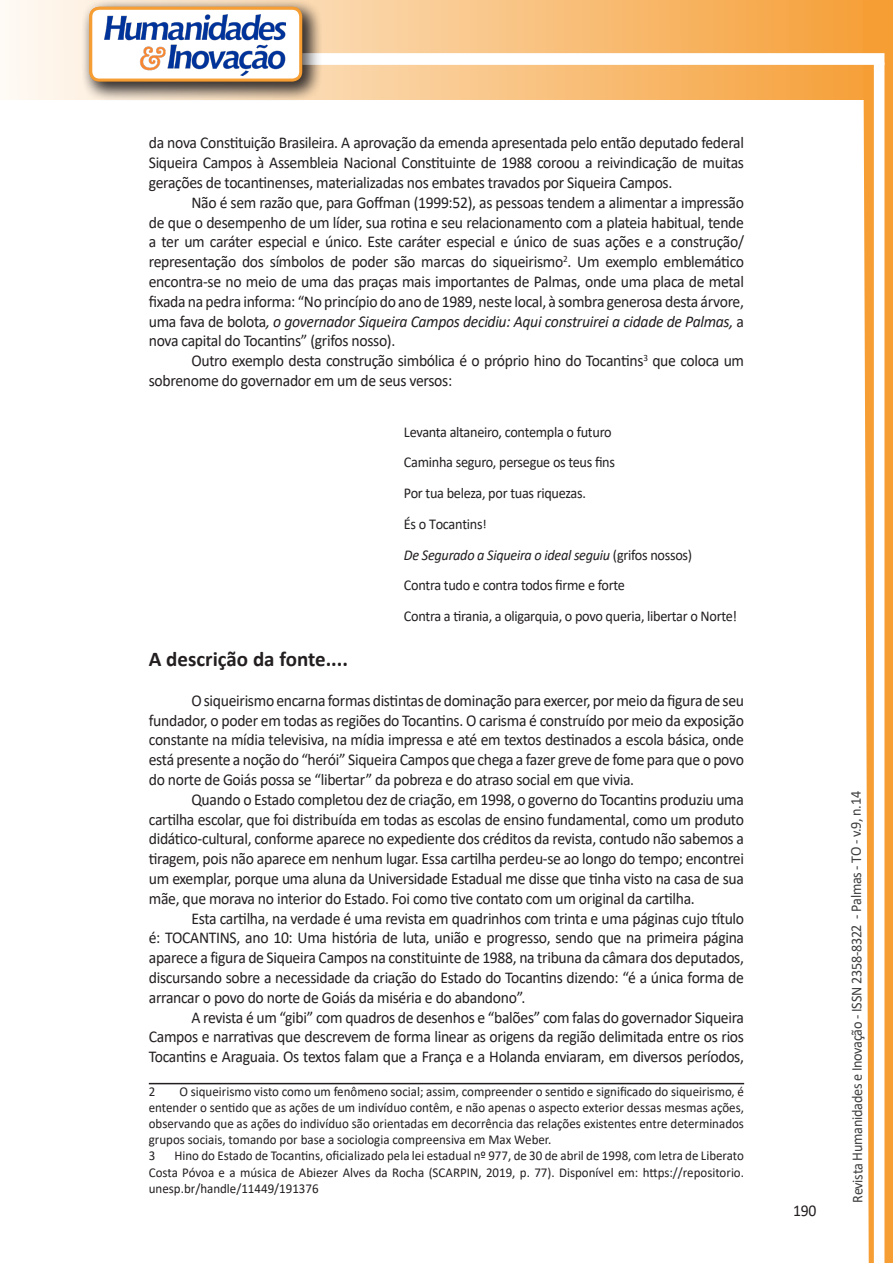
<style>
.page{position:relative;width:893px;height:1263px;background:#fff}
.page>*{position:absolute;margin:0;border:0;box-sizing:border-box;transform-origin:0 0}
.Titulo_2{font:700 21px "Calibri";color:#231f20}
.texto{font:16.5px/19.8px "Calibri";letter-spacing:-.02em;color:#231f20;text-align:justify;scale:.95 1}
.citacao{font:15px "Calibri";letter-spacing:-.02em;color:#231f20;scale:.95 1}
.t1{font:15px "Calibri";letter-spacing:-.025em;color:#3e3e3f;scale:.95 1}
.citacao-2{font:italic 15px "Calibri";letter-spacing:-.02em;color:#231f20;scale:.95 1}
.Rodapé{font:13.5px/16.2px "Calibri";color:#231f20;text-align:justify;scale:.96 1}
.s1{font-style:italic}
.s2{font-style:normal}
</style>
<div class="page">
<svg style="left:5px;top:0;width:858px;height:100px;background:#f9c484"></svg>
<div style="left:302px;top:53px;width:582px;height:12px;background:#fff;border:2px solid #fff"></div>
<svg style="left:863px;top:0;width:30px;height:1263px"></svg>
<div style="left:81px;top:0;width:241px;height:102px;background:#231f20;opacity:.75"></div>
<svg style="left:91px;top:8px;width:210px;height:72px"></svg>
<div style="left:89px;top:7px;width:213px;height:75px;border:3px solid #f69e34;border-radius:9px"></div>
<hr style="left:149px;top:1083px;width:595px;height:1px;background:#231f20">
<p class="texto" style="left:149px;top:133px;width:628px">da nova Constituição Brasileira. A aprovação da emenda apresentada pelo então deputado federal Siqueira Campos à Assembleia Nacional Constituinte de 1988 coroou a reivindicação de muitas gerações de tocantinenses, materializadas nos embates travados por Siqueira Campos.</p>
<p class="texto" style="left:149px;top:192px;width:628px;text-indent:43px">Não é sem razão que, para Goffman (1999:52), as pessoas tendem a alimentar a impressão de que o desempenho de um líder, sua rotina e seu relacionamento com a plateia habitual, tende a ter um caráter especial e único. Este caráter especial e único de suas ações e a construção/ representação dos símbolos de poder são marcas do siqueirismo<sup>2</sup>. Um exemplo emblemático encontra-se no meio de uma das praças mais importantes de Palmas, onde uma placa de metal fixada na pedra informa: “No princípio do ano de 1989, neste local, à sombra generosa desta árvore, uma fava de bolota<span class="s1">, o governador Siqueira Campos decidiu: Aqui construirei a cidade de Palmas,</span> a nova capital do Tocantins” (grifos nosso).</p>
<p class="texto" style="left:149px;top:350px;width:628px;text-indent:43px">Outro exemplo desta construção simbólica é o próprio hino do Tocantins<sup>3</sup> que coloca um sobrenome do governador em um de seus versos:</p>
<p class="citacao" style="left:404px;top:421px;width:220px">Levanta altaneiro, contempla o futuro</p>
<p class="citacao" style="left:404px;top:452px;width:224px">Caminha seguro, persegue os teus fins</p>
<p class="citacao" style="left:404px;top:483px;width:193px">Por tua beleza, por tuas riquezas.</p>
<p class="citacao" style="left:404px;top:513px;width:88px">És o Tocantins!</p>
<p class="citacao-2" style="left:404px;top:544px;width:305px">De Segurado a Siqueira o ideal seguiu <span class="s2">(grifos nossos)</span></p>
<p class="citacao" style="left:404px;top:575px;width:234px">Contra tudo e contra todos firme e forte</p>
<p class="citacao" style="left:404px;top:606px;width:352px">Contra a tirania, a oligarquia, o povo queria, libertar o Norte!</p>
<p class="Titulo_2" style="left:149px;top:644px;width:201px">A descrição da fonte....</p>
<p class="texto" style="left:149px;top:690px;width:628px;text-indent:43px">O siqueirismo encarna formas distintas de dominação para exercer, por meio da figura de seu fundador, o poder em todas as regiões do Tocantins. O carisma é construído por meio da exposição constante na mídia televisiva, na mídia impressa e até em textos destinados a escola básica, onde está presente a noção do “herói” Siqueira Campos que chega a fazer greve de fome para que o povo do norte de Goiás possa se “libertar” da pobreza e do atraso social em que vivia.</p>
<p class="texto" style="left:149px;top:789px;width:628px;text-indent:43px">Quando o Estado completou dez de criação, em 1998, o governo do Tocantins produziu uma cartilha escolar, que foi distribuída em todas as escolas de ensino fundamental, como um produto didático-cultural, conforme aparece no expediente dos créditos da revista, contudo não sabemos a tiragem, pois não aparece em nenhum lugar. Essa cartilha perdeu-se ao longo do tempo; encontrei um exemplar, porque uma aluna da Universidade Estadual me disse que tinha visto na casa de sua mãe, que morava no interior do Estado. Foi como tive contato com um original da cartilha.</p>
<p class="texto" style="left:149px;top:908px;width:628px;text-indent:43px">Esta cartilha, na verdade é uma revista em quadrinhos com trinta e uma páginas cujo título é: TOCANTINS, ano 10: Uma história de luta, união e progresso, sendo que na primeira página aparece a figura de Siqueira Campos na constituinte de 1988, na tribuna da câmara dos deputados, discursando sobre a necessidade da criação do Estado do Tocantins dizendo: “é a única forma de arrancar o povo do norte de Goiás da miséria e do abandono”.</p>
<p class="texto" style="left:149px;top:1007px;width:628px;text-indent:43px">A revista é um “gibi” com quadros de desenhos e “balões” com falas do governador Siqueira Campos e narrativas que descrevem de forma linear as origens da região delimitada entre os rios Tocantins e Araguaia. Os textos falam que a França e a Holanda enviaram, em diversos períodos,</p>
<p class="Rodapé" style="left:149px;top:1083px;width:8px">2</p>
<p class="Rodapé" style="left:149px;top:1083px;width:621px;text-indent:31px">O siqueirismo visto como um fenômeno social; assim, compreender o sentido e significado do siqueirismo, é entender o sentido que as ações de um indivíduo contêm, e não apenas o aspecto exterior dessas mesmas ações, observando que as ações do indivíduo são orientadas em decorrência das relações existentes entre determinados grupos sociais, tomando por base a sociologia compreensiva em Max Weber.</p>
<p class="Rodapé" style="left:149px;top:1147px;width:8px">3</p>
<p class="Rodapé" style="left:149px;top:1147px;width:621px;text-indent:26px">Hino do Estado de Tocantins, oficializado pela lei estadual nº 977, de 30 de abril de 1998, com letra de Liberato Costa Póvoa e a música de Abiezer Alves da Rocha (SCARPIN, 2019, p. 77). Disponível em: https://repositorio. unesp.br/handle/11449/191376</p>
<p class="texto" style="left:793px;top:1200px;width:26px">190</p>
<p class="t1" style="left:846px;top:1203px;width:435px;rotate:-90deg">Revista Humanidades e Inovação - ISSN 2358-8322 - Palmas - TO - v.9, n.14</p>
</div>
